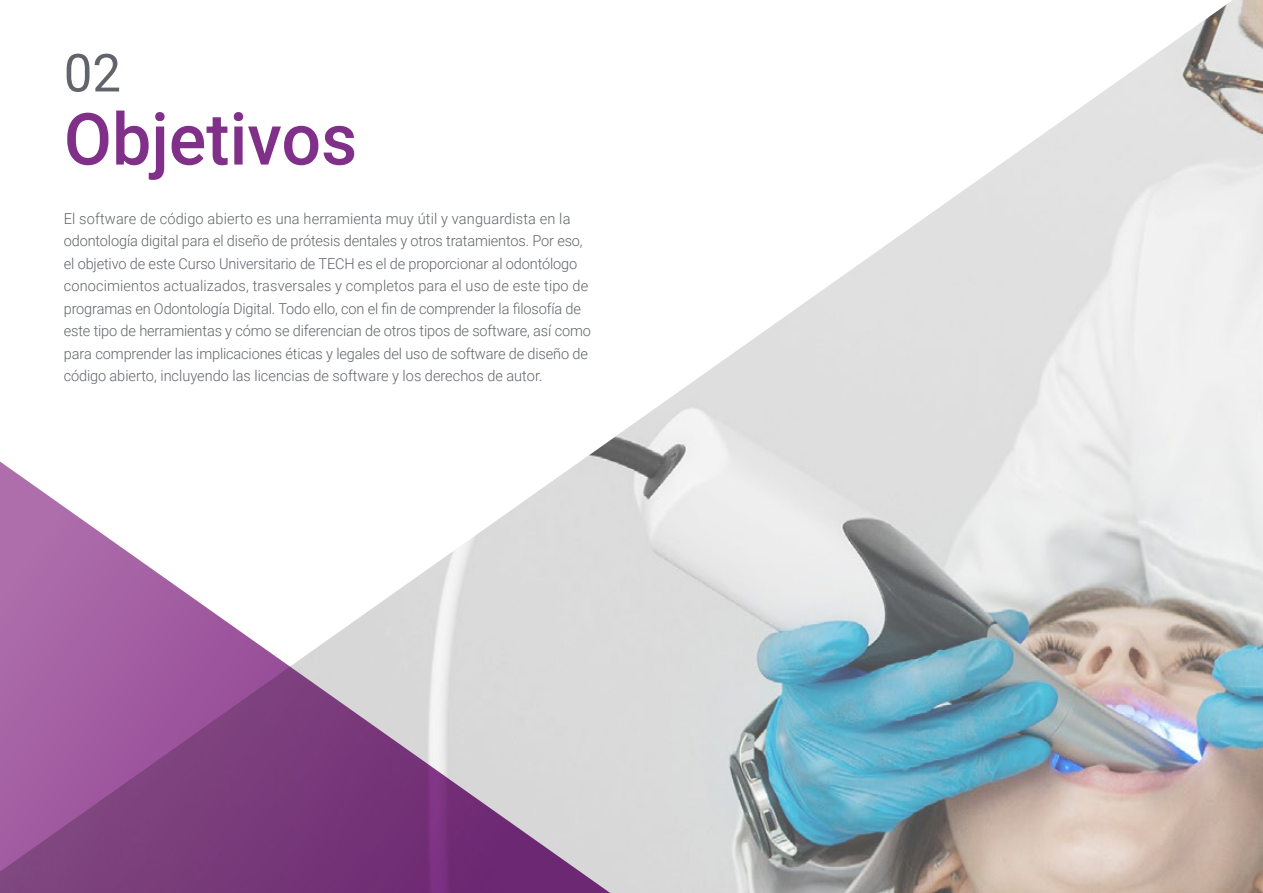
<style>
.page{position:relative;width:1263px;height:893px;background:#fff}
.page>*{position:absolute;margin:0;border:0;box-sizing:border-box;transform-origin:0 0}
.t1{font:500 72px "Roboto";color:#813089}
.t2{font:52.5px "Roboto";color:#61646a}
.t3{font:300 15px/22.5px "Roboto";letter-spacing:-.01em;color:#61646a}
</style>
<div class="page">
<img style="left:602px;top:0;width:661px;height:893px">
<svg style="left:0;top:446px;width:640px;height:447px"></svg>
<h2 class="t2" style="left:64px;top:36px;width:59px">02</h2>
<h1 class="t1" style="left:64px;top:89px;width:295px">Objetivos</h1>
<p class="t3" style="left:64px;top:207px;width:529px">El software de código abierto es una herramienta muy útil y vanguardista en la odontología digital para el diseño de prótesis dentales y otros tratamientos. Por eso, el objetivo de este Curso Universitario de TECH es el de proporcionar al odontólogo conocimientos actualizados, trasversales y completos para el uso de este tipo de programas en Odontología Digital. Todo ello, con el fin de comprender la filosofía de este tipo de herramientas y cómo se diferencian de otros tipos de software, así como para comprender las implicaciones éticas y legales del uso de software de diseño de código abierto, incluyendo las licencias de software y los derechos de autor.</p>
</div>
